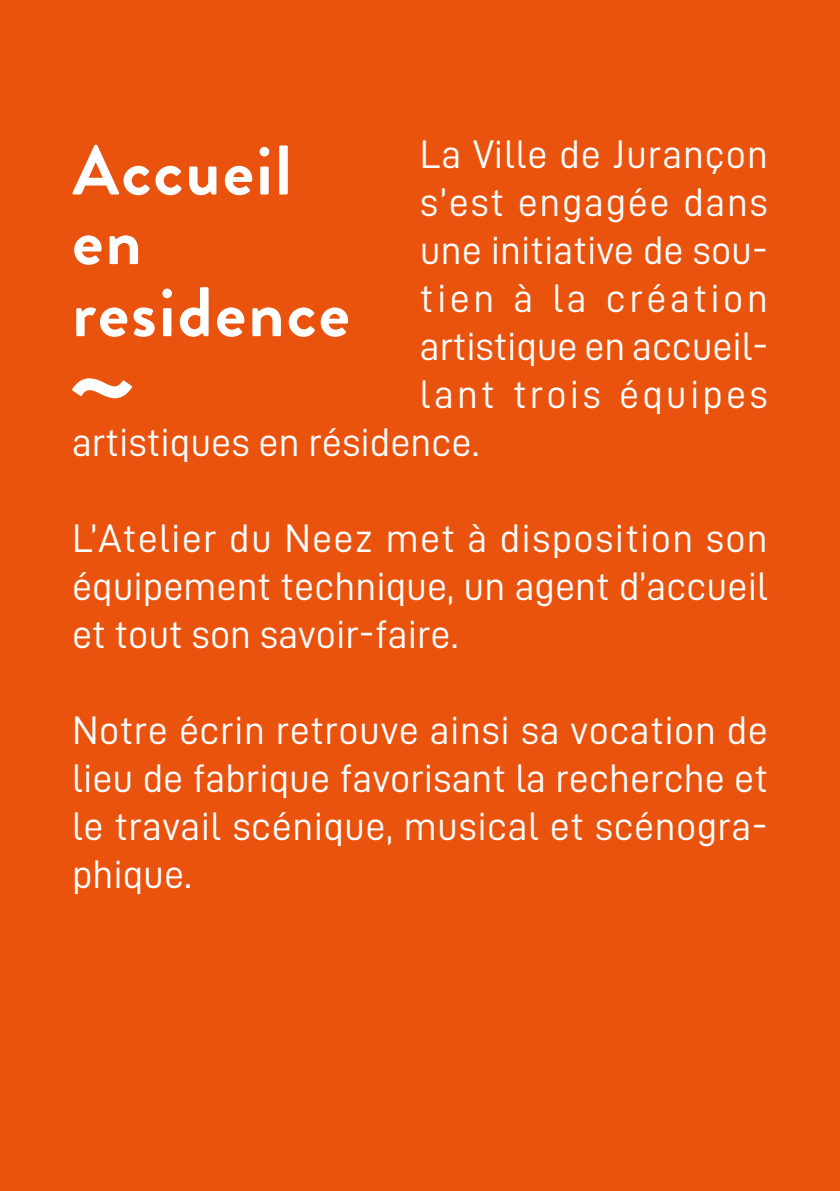
<style>
.page{position:relative;width:840px;height:1191px;background:#fff}
.page>*{position:absolute;margin:0;border:0;box-sizing:border-box;transform-origin:0 0}
.t1{font:700 70px/70.8px "Brandon Grotesque";letter-spacing:.03em;color:#fff}
.t2{font:40px/48px "D DIN";color:#fff;text-align:justify}
.t3{font:40px "D DIN";letter-spacing:.02em;color:#fff}
.t4{font:40px "D DIN";letter-spacing:.04em;color:#fff}
.t5{font:40px "D DIN";letter-spacing:.08em;color:#fff}
.t6{font:40px "D DIN";letter-spacing:.085em;color:#fff}
</style>
<div class="page">
<div style="left:0;top:0;width:839px;height:1191px;background:#e9530e"></div>
<svg style="left:72px;top:378px;width:60px;height:20px"></svg>
<p class="t3" style="left:420px;top:132px;width:349px">La Ville de Jurançon</p>
<p class="t4" style="left:420px;top:180px;width:349px">s’est engagée dans</p>
<p class="t2" style="left:420px;top:226px;width:349px">une initiative de sou-</p>
<p class="t6" style="left:420px;top:276px;width:349px">tien à la création</p>
<p class="t2" style="left:420px;top:322px;width:349px">artistique en accueil-</p>
<p class="t5" style="left:420px;top:372px;width:349px">lant trois équipes</p>
<p class="t2" style="left:72px;top:418px;width:408px">artistiques en résidence.</p>
<h1 class="t1" style="left:72px;top:136px;width:279px">Accueil en residence</h1>
<p class="t2" style="left:72px;top:514px;width:697px">L’Atelier du Neez met à disposition son équipement technique, un agent d’accueil et tout son savoir-faire.</p>
<p class="t2" style="left:72px;top:706px;width:697px">Notre écrin retrouve ainsi sa vocation de lieu de fabrique favorisant la recherche et le travail scénique, musical et scénogra&shy;phique.</p>
</div>
